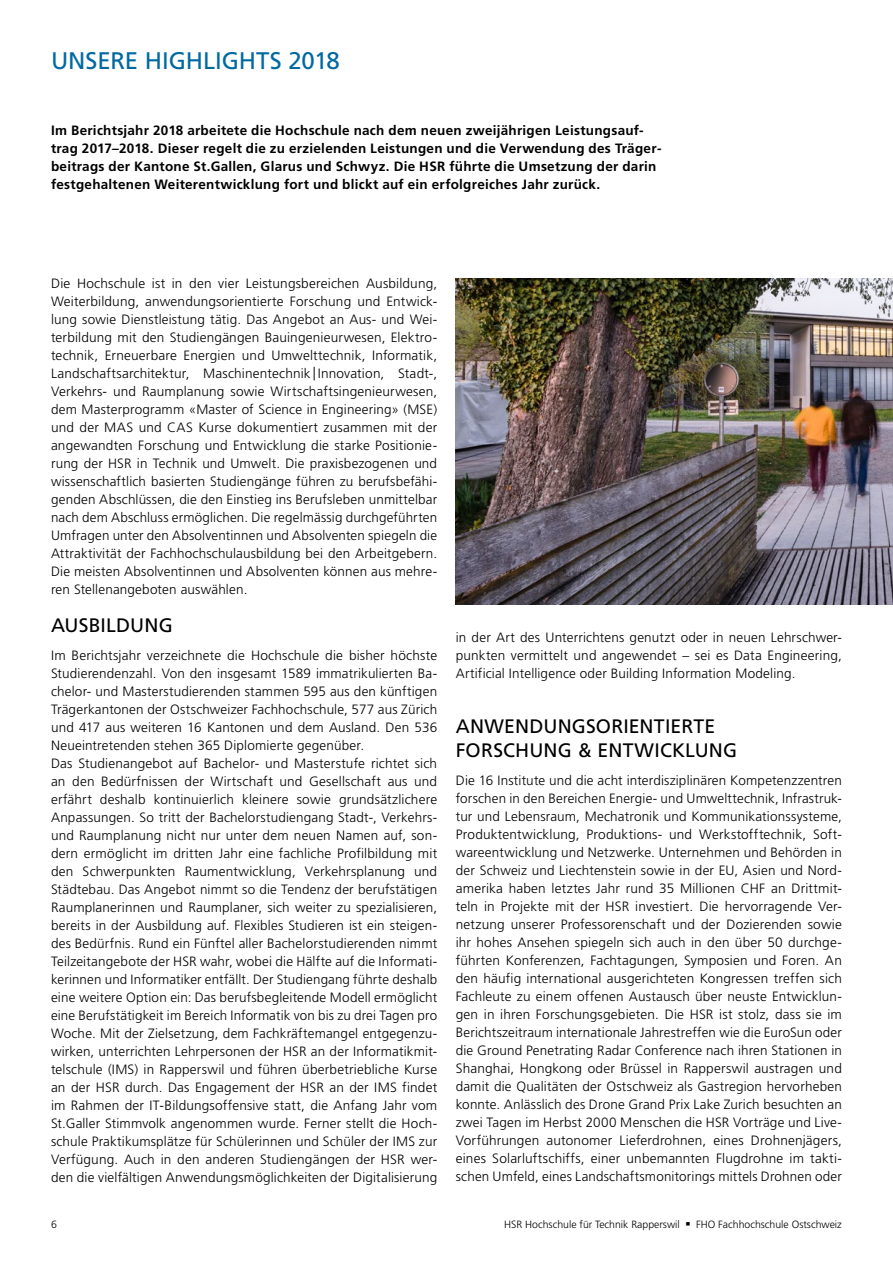
<style>
.page{position:relative;width:893px;height:1263px;background:#fff}
.page>*{position:absolute;margin:0;border:0;box-sizing:border-box;transform-origin:0 0}
.t1{font:24px "Frutiger LT Pro";letter-spacing:-.005em;color:#0069a1}
.t2{font:19.5px/24px "Frutiger LT Pro";letter-spacing:.01em;color:#000}
.t3{font:300 13.5px/18px "Frutiger LT Pro";letter-spacing:.015em;color:#000;text-align:justify}
.t4{font:700 13.5px/18px "Frutiger LT Pro";letter-spacing:.02em;color:#000}
.t5{font:300 10.5px "Frutiger LT Pro";color:#000}
</style>
<div class="page">
<img style="left:456px;top:278px;width:437px;height:327px">
<h1 class="t1" style="left:51px;top:47px;width:290px">UNSERE HIGHLIGHTS 2018</h1>
<p class="t4" style="left:51px;top:121px;width:611px">Im Berichtsjahr 2018 arbeitete die Hochschule nach dem neuen zweijährigen Leistungsauf&shy;trag 2017–2018. Dieser regelt die zu erzielenden Leistungen und die Verwendung des Träger&shy;beitrags der Kantone St.Gallen, Glarus und Schwyz. Die HSR führte die Umsetzung der darin festgehaltenen Weiterentwicklung fort und blickt auf ein erfolgreiches Jahr zurück.</p>
<p class="t3" style="left:51px;top:275px;width:388px">Die Hochschule ist in den vier Leistungsbereichen Ausbildung, Weiterbildung, anwendungsorientierte Forschung und Entwick&shy;lung sowie Dienstleistung tätig. Das Angebot an Aus- und Wei&shy;terbildung mit den Studiengängen Bauingenieurwesen, Elektro&shy;technik, Erneuerbare Energien und Umwelttechnik, Informatik, Landschaftsarchitektur, Maschinentechnik | Innovation, Stadt-, Verkehrs- und Raumplanung sowie Wirtschaftsingenieurwesen, dem Masterprogramm «Master of Science in Engineering» (MSE) und der MAS und CAS Kurse dokumentiert zusammen mit der angewandten Forschung und Entwicklung die starke Positionie&shy;rung der HSR in Technik und Umwelt. Die praxisbezogenen und wissenschaftlich basierten Studiengänge führen zu berufsbefähi&shy;genden Abschlüssen, die den Einstieg ins Berufsleben unmittelbar nach dem Abschluss ermöglichen. Die regelmässig durchgeführten Umfragen unter den Absolventinnen und Absolventen spiegeln die Attraktivität der Fachhochschulausbildung bei den Arbeitgebern.<br>Die meisten Absolventinnen und Absolventen können aus mehre&shy;ren Stellenangeboten auswählen.</p>
<h2 class="t2" style="left:51px;top:613px;width:123px">AUSBILDUNG</h2>
<p class="t3" style="left:51px;top:646px;width:388px;text-align:left">Im Berichtsjahr verzeichnete die Hochschule die bisher höchste Studierendenzahl. Von den insgesamt 1589 immatrikulierten Ba&shy;chelor- und Masterstudierenden stammen 595 aus den künftigen Trägerkantonen der Ostschweizer Fachhochschule, 577 aus Zürich und 417 aus weiteren 16 Kantonen und dem Ausland. Den 536<br>Neueintretenden stehen 365 Diplomierte gegenüber.<br>Das Studienangebot auf Bachelor- und Masterstufe richtet sich an den Bedürfnissen der Wirtschaft und Gesellschaft aus und erfährt deshalb kontinuierlich kleinere sowie grundsätzlichere Anpassungen. So tritt der Bachelorstudiengang Stadt-, Verkehrs&shy;und Raumplanung nicht nur unter dem neuen Namen auf, son&shy;dern ermöglicht im dritten Jahr eine fachliche Profilbildung mit den Schwerpunkten Raumentwicklung, Verkehrsplanung und Städtebau. Das Angebot nimmt so die Tendenz der berufstätigen Raumplanerinnen und Raumplaner, sich weiter zu spezialisieren, bereits in der Ausbildung auf. Flexibles Studieren ist ein steigen&shy;des Bedürfnis. Rund ein Fünftel aller Bachelorstudierenden nimmt Teilzeitangebote der HSR wahr, wobei die Hälfte auf die Informati&shy;kerinnen und Informatiker entfällt. Der Studiengang führte deshalb eine weitere Option ein: Das berufsbegleitende Modell ermöglicht eine Berufstätigkeit im Bereich Informatik von bis zu drei Tagen pro Woche. Mit der Zielsetzung, dem Fachkräftemangel entgegenzu&shy;wirken, unterrichten Lehrpersonen der HSR an der Informatikmit&shy;telschule (IMS) in Rapperswil und führen überbetriebliche Kurse an der HSR durch. Das Engagement der HSR an der IMS findet im Rahmen der IT-Bildungsoffensive statt, die Anfang Jahr vom St.Galler Stimmvolk angenommen wurde. Ferner stellt die Hoch&shy;schule Praktikumsplätze für Schülerinnen und Schüler der IMS zur Verfügung. Auch in den anderen Studiengängen der HSR wer&shy;den die vielfältigen Anwendungsmöglichkeiten der Digitalisierung</p>
<p class="t3" style="left:456px;top:628px;width:388px">in der Art des Unterrichtens genutzt oder in neuen Lehrschwer&shy;punkten vermittelt und angewendet – sei es Data Engineering, Artificial Intelligence oder Building Information Modeling.</p>
<h2 class="t2" style="left:456px;top:715px;width:283px">ANWENDUNGSORIENTIERTE<br>FORSCHUNG &amp; ENTWICKLUNG</h2>
<p class="t3" style="left:456px;top:771px;width:388px">Die 16 Institute und die acht interdisziplinären Kompetenzzentren forschen in den Bereichen Energie- und Umwelttechnik, Infrastruk&shy;tur und Lebensraum, Mechatronik und Kommunikationssysteme, Produktentwicklung, Produktions- und Werkstofftechnik, Soft&shy;wareentwicklung und Netzwerke. Unternehmen und Behörden in der Schweiz und Liechtenstein sowie in der EU, Asien und Nord&shy;amerika haben letztes Jahr rund 35 Millionen CHF an Drittmit&shy;teln in Projekte mit der HSR investiert. Die hervorragende Ver&shy;netzung unserer Professorenschaft und der Dozierenden sowie ihr hohes Ansehen spiegeln sich auch in den über 50 durchge&shy;führten Konferenzen, Fachtagungen, Symposien und Foren. An den häufig international ausgerichteten Kongressen treffen sich Fachleute zu einem offenen Austausch über neuste Entwicklun&shy;gen in ihren Forschungsgebieten. Die HSR ist stolz, dass sie im Berichtszeitraum internationale Jahrestreffen wie die EuroSun oder die Ground Penetrating Radar Conference nach ihren Stationen in Shanghai, Hongkong oder Brüssel in Rapperswil austragen und damit die Qualitäten der Ostschweiz als Gastregion hervorheben konnte. Anlässlich des Drone Grand Prix Lake Zurich besuchten an zwei Tagen im Herbst 2000 Menschen die HSR Vorträge und Live-Vorführungen autonomer Lieferdrohnen, eines Drohnenjägers, eines Solarluftschiffs, einer unbemannten Flugdrohne im takti&shy;schen Umfeld, eines Landschaftsmonitorings mittels Drohnen oder</p>
<p class="t5" style="left:51px;top:1218px;width:7px">6</p>
<p class="t5" style="left:504px;top:1218px;width:339px">HSR Hochschule für Technik Rapperswil ■ FHO Fachhochschule Ostschweiz</p>
</div>
